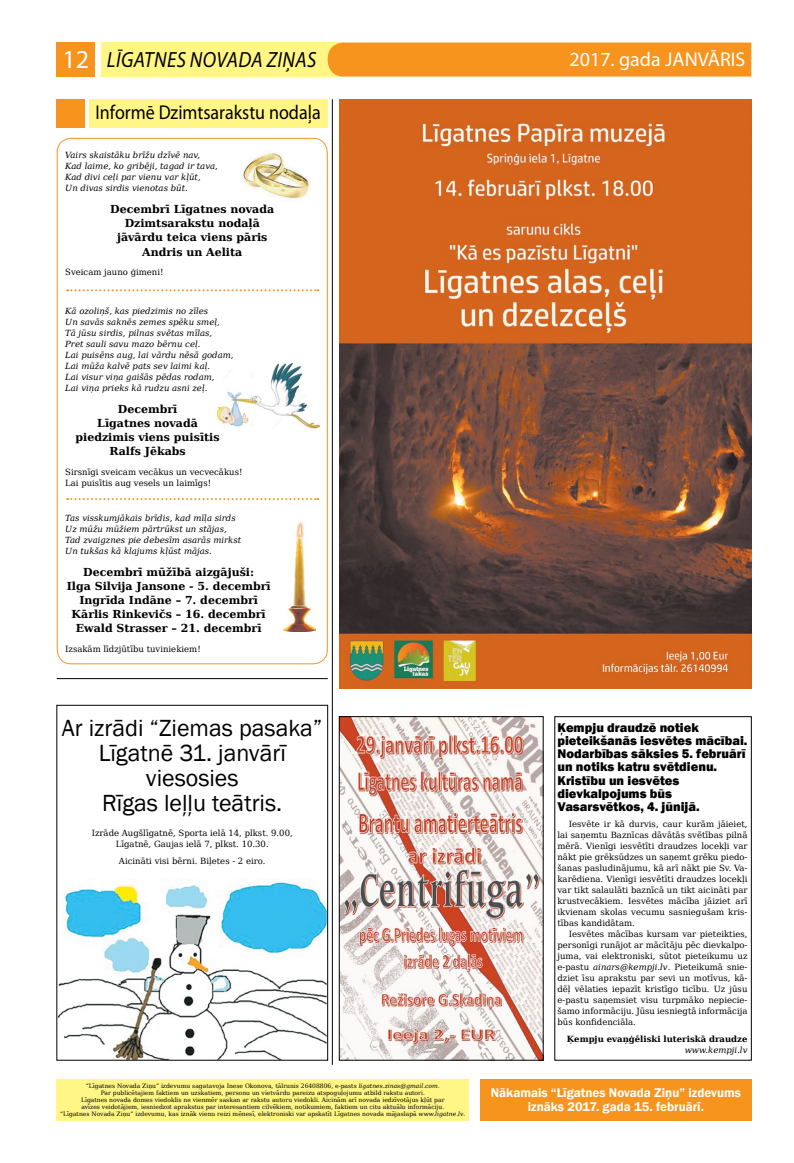
<style>
.page{position:relative;width:794px;height:1163px;background:#fff}
.page>*{position:absolute;margin:0;border:0;box-sizing:border-box;transform-origin:0 0}
.t1{font:26px "Myriad Pro";color:#fff}
.t2{font:24px/25px "Franklin Gothic";color:#000;text-align:center}
.t3{font:italic 22px "Myriad Pro";letter-spacing:.02em;color:#000;scale:.9 1}
.t4{font:20px "Myriad Pro";color:#000;scale:.9 1}
.t5{font:20px "Myriad Pro";color:#fff}
.t6{font:800 13px/13px "Franklin Gothic";color:#000}
.t7{font:600 13px/14px "Franklin Gothic";color:#fff;text-align:center}
.t8{font:700 11px/14px "DejaVu Serif";color:#000;text-align:center}
.t9{font:8.5px/11px "DejaVu Serif";color:#000;text-align:justify}
.t10{font:italic 8.5px/11px "DejaVu Serif";color:#000}
.t11{font:700 8.5px "DejaVu Serif";color:#000}
.t12{font:6px/7px "DejaVu Serif";color:#000;text-align:center}
.s1{font-style:italic}
</style>
<div class="page">
<img style="left:216px;top:363px;width:105px;height:65px">
<div style="left:101px;top:43px;width:242px;height:34px;background:#fff685"></div>
<div style="left:89px;top:99px;width:239px;height:29px;background:#fff685"></div>
<div style="left:57px;top:1079px;width:412px;height:41px;background:#fff685"></div>
<div style="left:57px;top:43px;width:38px;height:34px;background:#f7941e"></div>
<div style="left:57px;top:99px;width:28px;height:29px;background:#f7941e"></div>
<div style="left:480px;top:1079px;width:271px;height:41px;background:#f7941e"></div>
<div style="left:328px;top:43px;width:423px;height:34px;background:#f7941e"></div>
<div style="left:57px;top:138px;width:271px;height:526px;border:1px solid #f7941e;border-radius:14px"></div>
<svg style="left:67px;top:289px;width:251px;height:2px"></svg>
<svg style="left:67px;top:498px;width:251px;height:2px"></svg>
<img style="left:283px;top:522px;width:33px;height:110px">
<hr style="left:57px;top:678px;width:271px;height:1px;background:#000">
<hr style="left:332px;top:99px;width:1px;height:965px;background:#000">
<img style="left:242px;top:152px;width:68px;height:47px">
<img style="left:341px;top:718px;width:200px;height:340px">
<div style="left:339px;top:716px;width:204px;height:344px;border:1px solid #000"></div>
<img style="left:59px;top:882px;width:267px;height:176px">
<div style="left:57px;top:705px;width:271px;height:355px;border:1px solid #000"></div>
<img style="left:339px;top:99px;width:412px;height:589px">
<h3 class="t3" style="left:107px;top:46px;width:223px">LĪGATNES NOVADA ZIŅAS</h3>
<h3 class="t5" style="left:569px;top:47px;width:177px">2017. gada JANVĀRIS</h3>
<h3 class="t4" style="left:95px;top:100px;width:252px">Informē Dzimtsarakstu nodaļa</h3>
<p class="t10" style="left:65px;top:149px;width:154px">Vairs skaistāku brīžu dzīvē nav,<br>Kad laime, ko gribēji, tagad ir tava,<br>Kad divi ceļi par vienu var kļūt,<br>Un divas sirdis vienotas būt.</p>
<p class="t8" style="left:110px;top:202px;width:165px">Decembrī Līgatnes novada<br>Dzimtsarakstu nodaļā jāvārdu teica viens pāris<br>Andris un Aelita</p>
<p class="t9" style="left:65px;top:266px;width:100px">Sveicam jauno ģimeni!</p>
<p class="t10" style="left:65px;top:305px;width:170px">Kā ozoliņš, kas piedzimis no zīles<br>Un savās saknēs zemes spēku smeļ,<br>Tā jūsu sirdis, pilnas svētas mīlas,<br>Pret sauli savu mazo bērnu ceļ.<br>Lai puisēns aug, lai vārdu nēsā godam, Lai mūža kalvē pats sev laimi kaļ.<br>Lai visur viņa gaišās pēdas rodam,<br>Lai viņa prieks kā rudzu asni zeļ.</p>
<p class="t8" style="left:75px;top:402px;width:146px">Decembrī<br>Līgatnes novadā piedzimis viens puisītis<br>Ralfs Jēkabs</p>
<p class="t9" style="left:65px;top:466px;width:179px">Sirsnīgi sveicam vecākus un vecvecākus!<br>Lai puisītis aug vesels un laimīgs!</p>
<p class="t10" style="left:65px;top:511px;width:177px">Tas visskumjākais brīdis, kad mīļa sirds Uz mūžu mūžiem pārtrūkst un stājas, Tad zvaigznes pie debesīm asarās mirkst Un tukšas kā klajums kļūst mājas.</p>
<p class="t8" style="left:67px;top:565px;width:205px">Decembrī mūžībā aizgājuši:<br>Ilga Silvija Jansone - 5. decembrī<br>Ingrīda Indāne – 7. decembrī<br>Kārlis Rinkevičs – 16. decembrī<br>Ewald Strasser – 21. decembrī</p>
<p class="t9" style="left:65px;top:642px;width:137px">Izsakām līdzjūtību tuviniekiem!</p>
<h1 class="t1" style="left:63px;top:43px;width:28px">12</h1>
<h2 class="t2" style="left:62px;top:715px;width:262px">Ar izrādi “Ziemas pasaka”<br>Līgatnē 31. janvārī viesosies<br>Rīgas leļļu teātris.</h2>
<p class="t9" style="left:92px;top:827px;width:203px;text-align:center">Izrāde Augšlīgatnē, Sporta ielā 14, plkst. 9.00,<br>Līgatnē, Gaujas ielā 7, plkst. 10.30.</p>
<p class="t9" style="left:119px;top:854px;width:148px">Aicināti visi bērni. Biļetes - 2 eiro.</p>
<p class="t12" style="left:60px;top:1082px;width:407px">“Līgatnes Novada Ziņu” izdevumu sagatavoja Inese Okonova, tālrunis 26408806, e-pasts <span class="s1">ligatnes.zinas@gmail.com</span>.<br>Par publicētajiem faktiem un uzskatiem, personu un vietvārdu pareizu atspoguļojumu atbild rakstu autori.<br>Līgatnes novada domes viedoklis ne vienmēr saskan ar rakstu autoru viedokli. Aicinām arī novada iedzīvotājus kļūt par<br>avīzes veidotājiem, iesniedzot aprakstus par interesantiem cilvēkiem, notikumiem, faktiem un citu aktuālu informāciju.<br>“Līgatnes Novada Ziņu” izdevumu, kas iznāk vienu reizi mēnesī, elektroniski var apskatīt Līgatnes novada mājaslapā <span class="s1">www.ligatne.lv</span>.</p>
<h3 class="t6" style="left:557px;top:721px;width:191px">Ķempju draudzē notiek pieteikšanās iesvētes mācībai.<br>Nodarbības sāksies 5. februārī un notiks katru svētdienu.<br>Kristību un iesvētes dievkalpojums būs<br>Vasarsvētkos, 4. jūnijā.</h3>
<p class="t9" style="left:557px;top:818px;width:191px;text-indent:11px">Iesvēte ir kā durvis, caur kurām jāieiet, lai saņemtu Baznīcas dāvātās svētības pilnā mērā. Vienīgi iesvētīti draudzes locekļi var nākt pie grēksūdzes un saņemt grēku piedo&shy;šanas pasludinājumu, kā arī nākt pie Sv. Va&shy;karēdiena. Vienīgi iesvētīti draudzes locekļi var tikt salaulāti baznīcā un tikt aicināti par krustvecākiem. Iesvētes mācība jāiziet arī ikvienam skolas vecumu sasniegušam kris&shy;tības kandidātam.</p>
<p class="t9" style="left:557px;top:928px;width:191px;text-indent:11px">Iesvētes mācības kursam var pieteikties, personīgi runājot ar mācītāju pēc dievkalpo&shy;juma, vai elektroniski, sūtot pieteikumu uz e-pastu <span class="s1">ainars@kempji.lv</span>. Pieteikumā snie&shy;dziet īsu aprakstu par sevi un motīvus, kā&shy;dēļ vēlaties iepazīt kristīgo ticību. Uz jūsu e-pastu saņemsiet visu turpmāko nepiecie&shy;šamo informāciju. Jūsu iesniegtā informācija būs konfidenciāla.</p>
<p class="t11" style="left:567px;top:1032px;width:182px">Ķempju evaņģēliski luteriskā draudze</p>
<p class="t10" style="left:684px;top:1044px;width:64px">www.kempji.lv</p>
<h3 class="t7" style="left:491px;top:1085px;width:252px">Nākamais “Līgatnes Novada Ziņu” izdevums iznāks 2017. gada 15. februārī.</h3>
</div>
